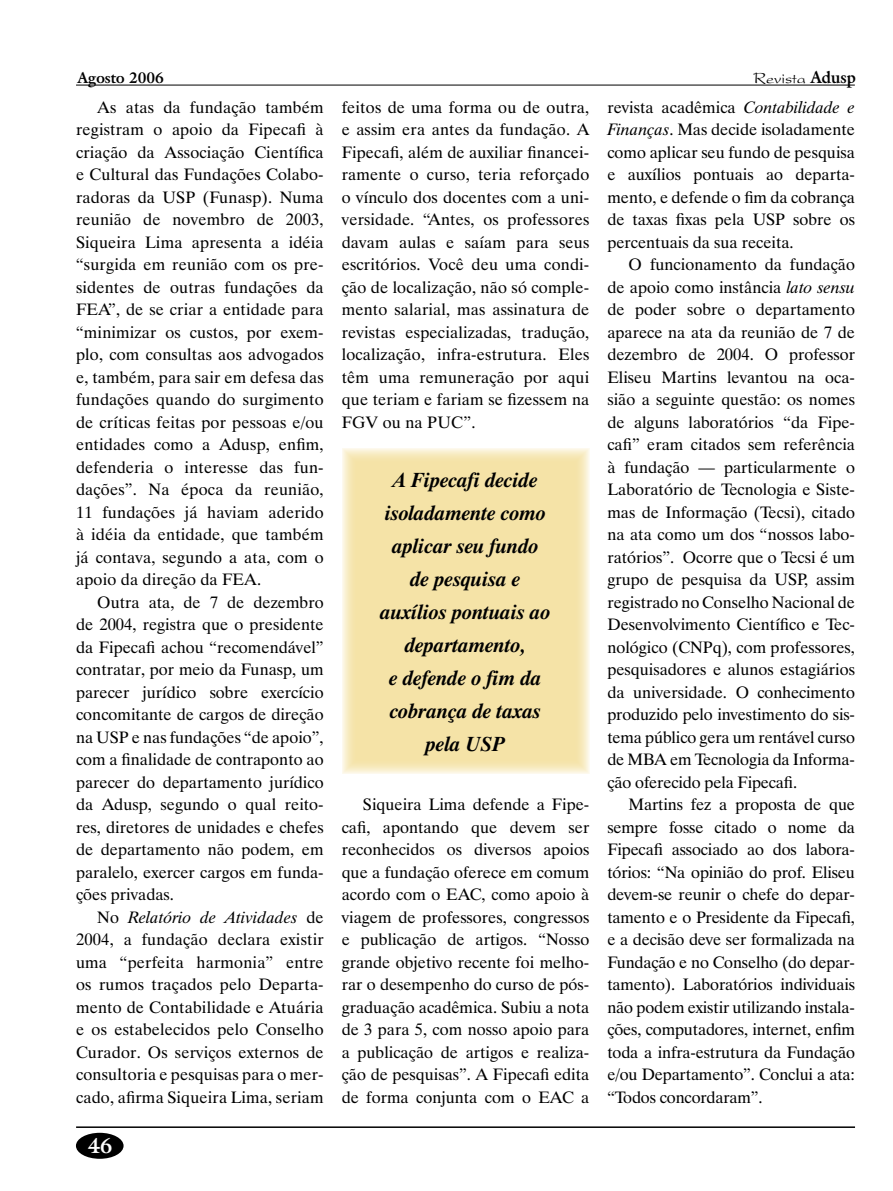
<style>
.page{position:relative;width:893px;height:1191px;background:#fff}
.page>*{position:absolute;margin:0;border:0;box-sizing:border-box;transform-origin:0 0}
.t1{font:italic 700 21px/33px "Dutch 801 BT";color:#000;text-align:center}
.t2{font:700 21px "Galliard IT Cby BT";color:#fff}
.t3{font:16.5px/22.5px "Dutch 801 BT";color:#000;text-align:justify}
.t4{font:16.5px "President";color:#000}
.t5{font:700 15px "Galliard IT Cby BT";color:#000}
.s1{font-family:"Galliard IT Cby BT";font-weight:700}
.s2{font-style:italic}
</style>
<div class="page">
<hr style="left:76px;top:1126px;width:779px;height:2px;background:#000">
<div style="left:76px;top:1132px;width:48px;height:26px;background:#000;border-radius:50%"></div>
<hr style="left:76px;top:85px;width:779px;height:1px;background:#000">
<div style="left:342px;top:448px;width:247px;height:326px;background:#f5e3a7"></div>
<p class="t5" style="left:77px;top:68px;width:87px">Agosto 2006</p>
<p class="t4" style="left:754px;top:69px;width:104px">Revista <span class="s1">Adusp</span></p>
<p class="t3" style="left:76px;top:95px;width:249px;text-indent:21px">As atas da fundação também registram o apoio da Fipecafi à criação da Associação Científica e Cultural das Fundações Colabo&shy;radoras da USP (Funasp). Numa reunião de novembro de 2003, Siqueira Lima apresenta a idéia “surgida em reunião com os pre&shy;sidentes de outras fundações da FEA”, de se criar a entidade para “minimizar os custos, por exem&shy;plo, com consultas aos advogados e, também, para sair em defesa das fundações quando do surgimento de críticas feitas por pessoas e/ou entidades como a Adusp, enfim, defenderia o interesse das fun&shy;dações”. Na época da reunião, 11 fundações já haviam aderido à idéia da entidade, que também já contava, segundo a ata, com o apoio da direção da FEA.</p>
<p class="t3" style="left:76px;top:590px;width:249px;text-indent:21px">Outra ata, de 7 de dezembro de 2004, registra que o presidente da Fipecafi achou “recomendável” contratar, por meio da Funasp, um parecer jurídico sobre exercício concomitante de cargos de direção na USP e nas fundações “de apoio”, com a finalidade de contraponto ao parecer do departamento jurídico da Adusp, segundo o qual reito&shy;res, diretores de unidades e chefes de departamento não podem, em paralelo, exercer cargos em funda&shy;ções privadas.</p>
<p class="t3" style="left:76px;top:905px;width:249px;text-indent:21px">No <span class="s2">Relatório de Atividades</span> de 2004, a fundação declara existir uma “perfeita harmonia” entre os rumos traçados pelo Departa&shy;mento de Contabilidade e Atuária e os estabelecidos pelo Conselho Curador. Os serviços externos de consultoria e pesquisas para o mer&shy;cado, afirma Siqueira Lima, seriam</p>
<p class="t3" style="left:607px;top:95px;width:249px">revista acadêmica <span class="s2">Contabilidade e Finanças</span>. Mas decide isoladamente como aplicar seu fundo de pesquisa e auxílios pontuais ao departa&shy;mento, e defende o fim da cobrança de taxas fixas pela USP sobre os percentuais da sua receita.</p>
<p class="t3" style="left:607px;top:253px;width:249px;text-indent:21px">O funcionamento da fundação de apoio como instância <span class="s2">lato sensu </span>de poder sobre o departamento aparece na ata da reunião de 7 de dezembro de 2004. O professor Eliseu Martins levantou na oca&shy;sião a seguinte questão: os nomes de alguns laboratórios “da Fipe&shy;cafi” eram citados sem referência à fundação — particularmente o Laboratório de Tecnologia e Siste&shy;mas de Informação (Tecsi), citado na ata como um dos “nossos labo&shy;ratórios”. Ocorre que o Tecsi é um grupo de pesquisa da USP, assim registrado no Conselho Nacional de Desenvolvimento Científico e Tec&shy;nológico (CNPq), com professores, pesquisadores e alunos estagiários da universidade. O conhecimento produzido pelo investimento do sis&shy;tema público gera um rentável curso de MBA em Tecnologia da Informa&shy;ção oferecido pela Fipecafi.</p>
<p class="t3" style="left:607px;top:793px;width:249px;text-indent:21px">Martins fez a proposta de que sempre fosse citado o nome da Fipecafi associado ao dos labora&shy;tórios: “Na opinião do prof. Eliseu devem-se reunir o chefe do depar&shy;tamento e o Presidente da Fipecafi, e a decisão deve ser formalizada na Fundação e no Conselho (do depar&shy;tamento). Laboratórios individuais não podem existir utilizando instala&shy;ções, computadores, internet, enfim toda a infra-estrutura da Fundação e/ou Departamento”. Conclui a ata: “Todos concordaram”.</p>
<p class="t3" style="left:342px;top:95px;width:249px">feitos de uma forma ou de outra, e assim era antes da fundação. A Fipecafi, além de auxiliar financei&shy;ramente o curso, teria reforçado o vínculo dos docentes com a uni&shy;versidade. “Antes, os professores davam aulas e saíam para seus escritórios. Você deu uma condi&shy;ção de localização, não só comple&shy;mento salarial, mas assinatura de revistas especializadas, tradução, localização, infra-estrutura. Eles têm uma remuneração por aqui que teriam e fariam se fizessem na FGV ou na PUC”.</p>
<p class="t1" style="left:380px;top:463px;width:172px">A Fipecafi decide isoladamente como aplicar seu fundo de pesquisa e auxílios pontuais ao departamento,<br>e defende o fim da cobrança de taxas pela USP</p>
<p class="t3" style="left:342px;top:793px;width:249px;text-indent:21px">Siqueira Lima defende a Fipe&shy;cafi, apontando que devem ser reconhecidos os diversos apoios que a fundação oferece em comum acordo com o EAC, como apoio à viagem de professores, congressos e publicação de artigos. “Nosso grande objetivo recente foi melho&shy;rar o desempenho do curso de pós&shy;graduação acadêmica. Subiu a nota de 3 para 5, com nosso apoio para a publicação de artigos e realiza&shy;ção de pesquisas”. A Fipecafi edita de forma conjunta com o EAC a</p>
<p class="t2" style="left:88px;top:1131px;width:24px">46</p>
</div>
